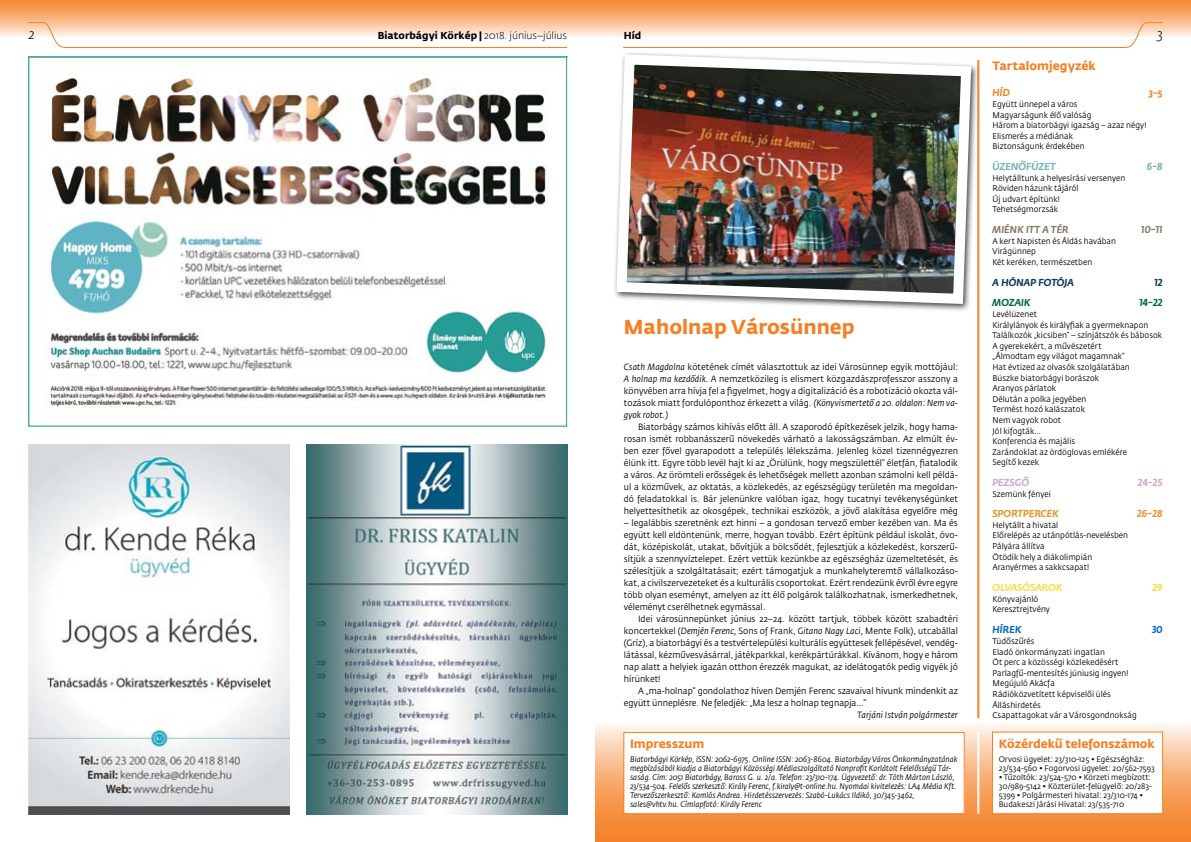
<style>
.page{position:relative;width:1191px;height:842px;background:#fff}
.page>*{position:absolute;margin:0;border:0;box-sizing:border-box;transform-origin:0 0}
.t1{font:700 20px "Fedra Sans Std";color:#f58025}
.t2{font:italic 300 14px "Fedra Sans Std";color:#000}
.t3{font:700 12px "Fedra Sans Std";letter-spacing:-.01em;color:#f58025}
.t4{font:700 10px "Fedra Sans Std";letter-spacing:.005em;color:#000}
.t5{font:italic 700 10px "Fedra Sans Std";letter-spacing:.015em;color:#8a7967;scale:.95 1}
.t6{font:italic 700 10px "Fedra Sans Std";letter-spacing:.015em;color:#e79528;scale:.95 1}
.t7{font:italic 700 10px "Fedra Sans Std";letter-spacing:.015em;color:#10385a;scale:.95 1}
.t8{font:italic 700 10px "Fedra Sans Std";letter-spacing:.015em;color:#76b3bb;scale:.95 1}
.t9{font:italic 700 10px "Fedra Sans Std";letter-spacing:.015em;color:#f7dc4d;scale:.95 1}
.t10{font:italic 700 10px "Fedra Sans Std";letter-spacing:.015em;color:#00674e;scale:.95 1}
.t11{font:italic 700 10px "Fedra Sans Std";letter-spacing:.015em;color:#cea7ce;scale:.95 1}
.t12{font:italic 700 10px "Fedra Sans Std";color:#006eb4;scale:.95 1}
.t13{font:italic 700 10px "Fedra Sans Std";color:#f58025;scale:.95 1}
.t14{font:9px/12px "Fedra Sans Std";color:#000;text-align:justify;scale:.95 1}
.t15{font:italic 9px "Fedra Sans Std";letter-spacing:.005em;color:#000;scale:.95 1}
.t16{font:8.3px/10.6px "Fedra Sans Std";letter-spacing:.005em;color:#000;scale:.95 1}
.t17{font:italic 8px/9px "Fedra Sans Std";letter-spacing:.005em;color:#000;scale:.95 1}
.t18{font:8px/9px "Fedra Sans Std";letter-spacing:.005em;color:#000;scale:.95 1}
.s1{font-weight:300}
.s2{font-style:italic}
</style>
<div class="page">
<svg style="left:623px;top:38px;width:514px;height:10px"></svg>
<div style="left:0;top:0;width:1191px;height:38px;background:linear-gradient(to bottom,#f58128,#fdefe3)"></div>
<svg style="left:595px;top:724px;width:596px;height:118px;background:#f7a463"></svg>
<svg style="left:27px;top:22px;width:541px;height:26px"></svg>
<div style="left:624px;top:732px;width:340px;height:82px;background:#fff"></div>
<div style="left:623px;top:732px;width:341px;height:82px;border:1px solid #f58025"></div>
<div style="left:992px;top:732px;width:170px;height:82px;background:#fff"></div>
<div style="left:992px;top:731px;width:171px;height:83px;border:1px solid #f58025"></div>
<hr style="left:977px;top:60px;width:2px;height:658px;background:#f58025">
<hr style="left:977px;top:732px;width:2px;height:82px;background:#fff">
<img style="left:44px;top:77px;width:505px;height:332px">
<img style="left:28px;top:444px;width:261px;height:370px">
<img style="left:306px;top:444px;width:261px;height:370px">
<img style="left:614px;top:52px;width:362px;height:257px">
<h2 class="t2" style="left:28px;top:26px;width:7px">2</h2>
<p class="t4" style="left:378px;top:30px;width:191px">Biatorbágyi Körkép | <span class="s1">2018. június–július</span></p>
<p class="t4" style="left:624px;top:30px;width:19px">Híd</p>
<h2 class="t2" style="left:1157px;top:26px;width:7px">3</h2>
<h3 class="t3" style="left:992px;top:58px;width:105px">Tartalomjegyzék</h3>
<p class="t13" style="left:992px;top:87px;width:20px">HÍD</p>
<p class="t13" style="left:1148px;top:87px;width:16px">3–5</p>
<p class="t16" style="left:992px;top:99px;width:164px">Együtt ünnepel a város<br>Magyarságunk élő valóság<br>Három a biatorbágyi igazság – azaz négy!<br>Elismerés a médiának<br>Biztonságunk érdekében</p>
<p class="t8" style="left:992px;top:160px;width:68px">ÜZENŐFÜZET</p>
<p class="t8" style="left:1146px;top:160px;width:18px">6–8</p>
<p class="t16" style="left:992px;top:172px;width:141px">Helytálltunk a helyesírási versenyen<br>Röviden házunk tájáról<br>Új udvart építünk!<br>Tehetségmorzsák</p>
<p class="t5" style="left:992px;top:223px;width:82px">MIÉNK ITT A TÉR</p>
<p class="t5" style="left:1141px;top:223px;width:24px">10–11</p>
<p class="t16" style="left:992px;top:236px;width:132px">A kert Napisten és Áldás havában<br>Virágünnep<br>Két keréken, természetben</p>
<p class="t7" style="left:992px;top:276px;width:84px">A H ÓNAP FOTÓJA</p>
<p class="t7" style="left:1154px;top:276px;width:10px">12</p>
<p class="t10" style="left:992px;top:297px;width:41px">MOZAIK</p>
<p class="t10" style="left:1139px;top:297px;width:26px">14–22</p>
<p class="t16" style="left:992px;top:309px;width:180px">Levélüzenet<br>Királylányok és királyfiak a gyermeknapon<br>Találkozók „kicsiben” – színjátszók és bábosok<br>A gyerekekért, a művészetért<br>„Álmodtam egy világot magamnak”<br>Hat évtized az olvasók szolgálatában<br>Büszke biatorbágyi borászok<br>Aranyos párlatok<br>Délután a polka jegyében<br>Termést hozó kalászatok<br>Nem vagyok robot<br>Jól kifogták…<br>Konferencia és majális<br>Zarándoklat az ördöglovas emlékére<br>Segítő kezek</p>
<p class="t11" style="left:992px;top:476px;width:37px">PEZSGŐ</p>
<p class="t11" style="left:1137px;top:476px;width:28px">24–25</p>
<p class="t16" style="left:992px;top:488px;width:63px">Szemünk fényei</p>
<p class="t6" style="left:992px;top:507px;width:71px">SPORTPERCEK</p>
<p class="t6" style="left:1137px;top:507px;width:28px">26–28</p>
<p class="t16" style="left:992px;top:520px;width:144px">Helytállt a hivatal<br>Előrelépés az utánpótlás-nevelésben<br>Pályára állítva<br>Ötödik hely a diákolimpián<br>Aranyérmes a sakkcsapat!</p>
<p class="t9" style="left:992px;top:581px;width:75px">OLVASÓSAROK</p>
<p class="t9" style="left:1152px;top:581px;width:12px">29</p>
<p class="t16" style="left:992px;top:593px;width:62px">Könyvajánló<br>Keresztrejtvény</p>
<p class="t12" style="left:992px;top:624px;width:32px">HÍREK</p>
<p class="t12" style="left:1152px;top:624px;width:13px">30</p>
<p class="t16" style="left:992px;top:636px;width:153px">Tüdőszűrés<br>Eladó önkormányzati ingatlan<br>Öt perc a közösségi közlekedésért<br>Parlagfű-mentesítés júniusig ingyen!<br>Megújuló Akácfa<br>Rádióközvetített képviselői ülés<br>Álláshirdetés<br>Csapattagokat vár a Városgondnokság</p>
<h3 class="t3" style="left:630px;top:736px;width:76px">Impresszum</h3>
<p class="t17" style="left:630px;top:755px;width:346px">Biatorbágyi Körkép, ISSN: 2062-6975. Online ISSN: 2063-8604. Biatorbágy Város Önkormányzatának megbízásából kiadja a Biatorbágyi Közösségi Médiaszolgáltató Nonprofit Korlátolt Felelősségű Tár&shy;saság. Cím: 2051 Biatorbágy, Baross G. u. 2/a. Telefon: 23/310-174. Ügyvezető: dr. Tóth Márton László, 23/534-504. Felelős szerkesztő: Király Ferenc, f.kiraly@t-online.hu. Nyomdai kivitelezés: LA4 Média Kft.<br>Tervezőszerkesztő: Komlós Andrea. Hirdetésszervezés: Szabó-Lukács Ildikó, 30/345-3462, sales@vhtv.hu. Címlapfotó: Király Ferenc</p>
<h1 class="t1" style="left:624px;top:315px;width:232px">Maholnap Városünnep</h1>
<p class="t14" style="left:624px;top:361px;width:353px"><span class="s2">Csath Magdolna</span> kötetének címét választottuk az idei Városünnep egyik mottójául:<br><span class="s2">A holnap ma kezdődik.</span> A nemzetközileg is elismert közgazdászprofesszor asszony a könyvében arra hívja fel a figyelmet, hogy a digitalizáció és a robotizáció okozta vál&shy;tozások miatt fordulóponthoz érkezett a világ. <span class="s2">(Könyvismertető a 20. oldalon: Nem va&shy;gyok robot.)</span></p>
<p class="t14" style="left:624px;top:421px;width:353px;text-indent:14px">Biatorbágy számos kihívás előtt áll. A szaporodó építkezések jelzik, hogy hama&shy;rosan ismét robbanásszerű növekedés várható a lakosságszámban. Az elmúlt év&shy;ben ezer fővel gyarapodott a település lélekszáma. Jelenleg közel tizennégyezren élünk itt. Egyre több levél hajt ki az „Örülünk, hogy megszülettél” életfán, fiatalodik a város. Az örömteli erősségek és lehetőségek mellett azonban számolni kell példá&shy;ul a közművek, az oktatás, a közlekedés, az egészségügy területén ma megoldan&shy;dó feladatokkal is. Bár jelenünkre valóban igaz, hogy tucatnyi tevékenységünket helyettesíthetik az okosgépek, technikai eszközök, a jövő alakítása egyelőre még</p>
<p class="t14" style="left:624px;top:517px;width:353px">– legalábbis szeretnénk ezt hinni – a gondosan tervező ember kezében van. Ma és együtt kell eldöntenünk, merre, hogyan tovább. Ezért építünk például iskolát, óvo&shy;dát, középiskolát, utakat, bővítjük a bölcsődét, fejlesztjük a közlekedést, korszerű&shy;sítjük a szennyvíztelepet. Ezért vettük kezünkbe az egészségház üzemeltetését, és szélesítjük a szolgáltatásait; ezért támogatjuk a munkahelyteremtő vállalkozáso&shy;kat, a civilszervezeteket és a kulturális csoportokat. Ezért rendezünk évről évre egyre több olyan eseményt, amelyen az itt élő polgárok találkozhatnak, ismerkedhetnek, véleményt cserélhetnek egymással.</p>
<p class="t14" style="left:624px;top:613px;width:353px;text-indent:14px">Idei városünnepünket június 22–24. között tartjuk, többek között szabadtéri koncertekkel (<span class="s2">Demjén Ferenc,</span> Sons of Frank, <span class="s2">Gitano Nagy Laci,</span> Mente Folk), utcabállal (Gríz), a biatorbágyi és a testvértelepülési kulturális együttesek fellépésével, vendég&shy;látással, kézművesvásárral, játékparkkal, kerékpártúrákkal. Kívánom, hogy e három nap alatt a helyiek igazán otthon érezzék magukat, az idelátogatók pedig vigyék jó hírünket!</p>
<p class="t14" style="left:624px;top:685px;width:353px;text-indent:14px">A „ma-holnap” gondolathoz híven Demjén Ferenc szavaival hívunk mindenkit az együtt ünneplésre. Ne feledjék: „Ma lesz a holnap tegnapja…”</p>
<p class="t15" style="left:857px;top:709px;width:108px">Tarjáni István polgármester</p>
<h3 class="t3" style="left:998px;top:736px;width:157px">Közérdekű telefonszámok</h3>
<p class="t18" style="left:998px;top:754px;width:166px">Orvosi ügyelet: 23/310-125 • Egészségház:<br>23/534-560 • Fogorvosi ügyelet: 20/562-7593</p>
<p class="t18" style="left:998px;top:772px;width:163px">• Tűzoltók: 23/524-570 • Körzeti megbízott:<br>30/989-5142 • Közterület-felügyelő: 20/283- 5399 • Polgármesteri hivatal: 23/310-174 • Budakeszi Járási Hivatal: 23/535-710</p>
</div>
